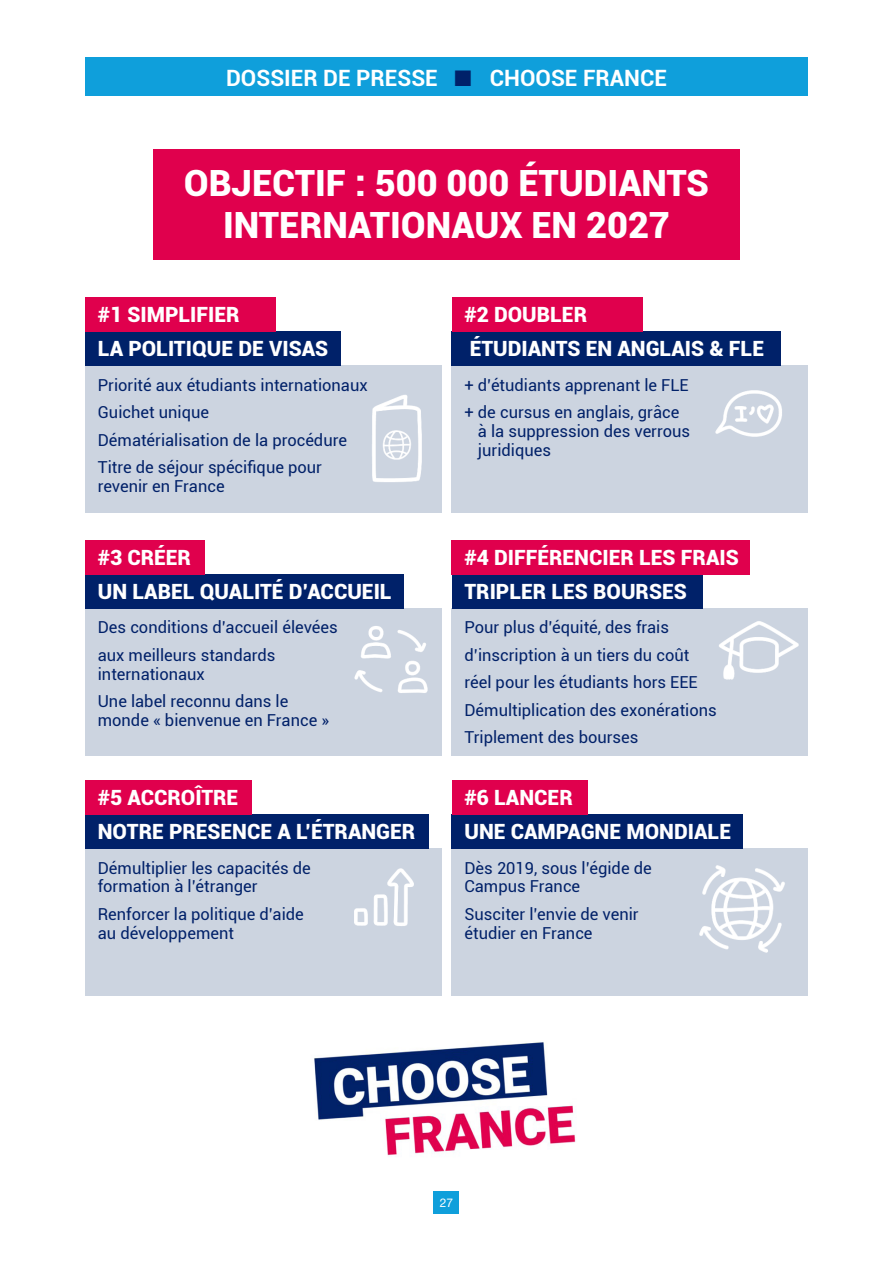
<style>
.page{position:relative;width:893px;height:1263px;background:#fff}
.page>*{position:absolute;margin:0;border:0;box-sizing:border-box;transform-origin:0 0}
.t1{font:900 36.15px/41.5px "Roboto";color:#fff;text-align:center}
.t2{font:700 22.5px "Roboto";color:#fff}
.t3{font:900 21px "Roboto";color:#fff}
.t4{font:16.5px/27.5px "Roboto";color:#012169}
.t5{font:12px "Helvetica Neue LT Pro";color:#fff}
.s1{color:#002169}
</style>
<div class="page">
<div style="left:434px;top:1191px;width:25px;height:23px;background:#0f9fdb"></div>
<div style="left:85px;top:58px;width:723px;height:38px;background:#0f9fdb"></div>
<img style="left:314px;top:1042px;width:262px;height:115px">
<div style="left:153px;top:149px;width:587px;height:110px;background:#e0004d"></div>
<div style="left:85px;top:365px;width:356px;height:148px;background:#ccd4e0"></div>
<div style="left:85px;top:608px;width:356px;height:148px;background:#ccd4e0"></div>
<div style="left:85px;top:848px;width:356px;height:148px;background:#ccd4e0"></div>
<div style="left:452px;top:365px;width:356px;height:148px;background:#ccd4e0"></div>
<div style="left:452px;top:608px;width:356px;height:148px;background:#ccd4e0"></div>
<div style="left:452px;top:848px;width:356px;height:148px;background:#ccd4e0"></div>
<div style="left:85px;top:331px;width:255px;height:34px;background:#002169"></div>
<div style="left:85px;top:574px;width:318px;height:34px;background:#002169"></div>
<div style="left:85px;top:814px;width:343px;height:34px;background:#002169"></div>
<div style="left:452px;top:331px;width:329px;height:34px;background:#002169"></div>
<div style="left:452px;top:574px;width:250px;height:34px;background:#002169"></div>
<div style="left:452px;top:814px;width:291px;height:34px;background:#002169"></div>
<div style="left:85px;top:297px;width:191px;height:34px;background:#e0004d"></div>
<div style="left:85px;top:540px;width:119px;height:34px;background:#e0004d"></div>
<div style="left:85px;top:780px;width:167px;height:34px;background:#e0004d"></div>
<div style="left:452px;top:297px;width:190px;height:34px;background:#e0004d"></div>
<div style="left:452px;top:540px;width:298px;height:34px;background:#e0004d"></div>
<div style="left:452px;top:780px;width:136px;height:34px;background:#e0004d"></div>
<img style="left:372px;top:395px;width:50px;height:87px">
<img style="left:719px;top:621px;width:80px;height:59px">
<img style="left:699px;top:865px;width:86px;height:88px">
<img style="left:354px;top:626px;width:74px;height:67px">
<img style="left:354px;top:868px;width:60px;height:58px">
<img style="left:715px;top:390px;width:67px;height:47px">
<h2 class="t2" style="left:226px;top:62px;width:442px">DOSSIER DE PRESSE <span class="s1">■</span> CHOOSE FRANCE</h2>
<h1 class="t1" style="left:184px;top:161px;width:527px">OBJECTIF : 500 000 ÉTUDIANTS<br>INTERNATIONAUX EN 2027</h1>
<p class="t3" style="left:98px;top:300px;width:143px">#1 SIMPLIFIER</p>
<p class="t3" style="left:464px;top:300px;width:124px">#2 DOUBLER</p>
<p class="t3" style="left:98px;top:334px;width:232px">LA POLITIQUE DE VISAS</p>
<p class="t3" style="left:470px;top:334px;width:296px">ÉTUDIANTS EN ANGLAIS &amp; FLE</p>
<p class="t4" style="left:98px;top:370px;width:271px">Priorité aux étudiants internationaux<br>Guichet unique<br>Dématérialisation de la procédure<br>Titre de séjour spécifique pour</p>
<p class="t4" style="left:98px;top:472px;width:128px">revenir en France</p>
<p class="t4" style="left:464px;top:370px;width:226px">+ d’étudiants apprenant le FLE + de cursus en anglais, grâce</p>
<p class="t4" style="left:478px;top:421px;width:214px;line-height:18.9px">à la suppression des verrous juridiques</p>
<p class="t3" style="left:98px;top:543px;width:95px">#3 CRÉER</p>
<p class="t3" style="left:464px;top:543px;width:276px">#4 DIFFÉRENCIER LES FRAIS</p>
<p class="t3" style="left:98px;top:577px;width:295px">UN LABEL QUALITÉ D’ACCUEIL</p>
<p class="t3" style="left:464px;top:577px;width:224px">TRIPLER LES BOURSES</p>
<p class="t4" style="left:98px;top:613px;width:241px">Des conditions d’accueil élevées aux meilleurs standards</p>
<p class="t4" style="left:98px;top:659px;width:192px">internationaux<br>Une label reconnu dans le</p>
<p class="t4" style="left:98px;top:706px;width:233px">monde « bienvenue en France »</p>
<p class="t4" style="left:464px;top:613px;width:254px">Pour plus d’équité, des frais d’inscription à un tiers du coût réel pour les étudiants hors EEE<br>Démultiplication des exonérations<br>Triplement des bourses</p>
<p class="t3" style="left:98px;top:783px;width:142px">#5 ACCROÎTRE</p>
<p class="t3" style="left:464px;top:783px;width:110px">#6 LANCER</p>
<p class="t3" style="left:98px;top:817px;width:319px">NOTRE PRESENCE A L’ÉTRANGER</p>
<p class="t3" style="left:464px;top:817px;width:268px">UNE CAMPAGNE MONDIALE</p>
<p class="t4" style="left:98px;top:857px;width:215px;line-height:18.9px">Démultiplier les capacités de formation à l’étranger</p>
<p class="t4" style="left:98px;top:904px;width:208px;line-height:19px">Renforcer la politique d’aide au développement</p>
<p class="t4" style="left:464px;top:857px;width:189px;line-height:18.9px">Dès 2019, sous l’égide de<br>Campus France</p>
<p class="t4" style="left:464px;top:904px;width:176px;line-height:19px">Susciter l’envie de venir étudier en France</p>
<p class="t5" style="left:440px;top:1195px;width:15px">27</p>
</div>
